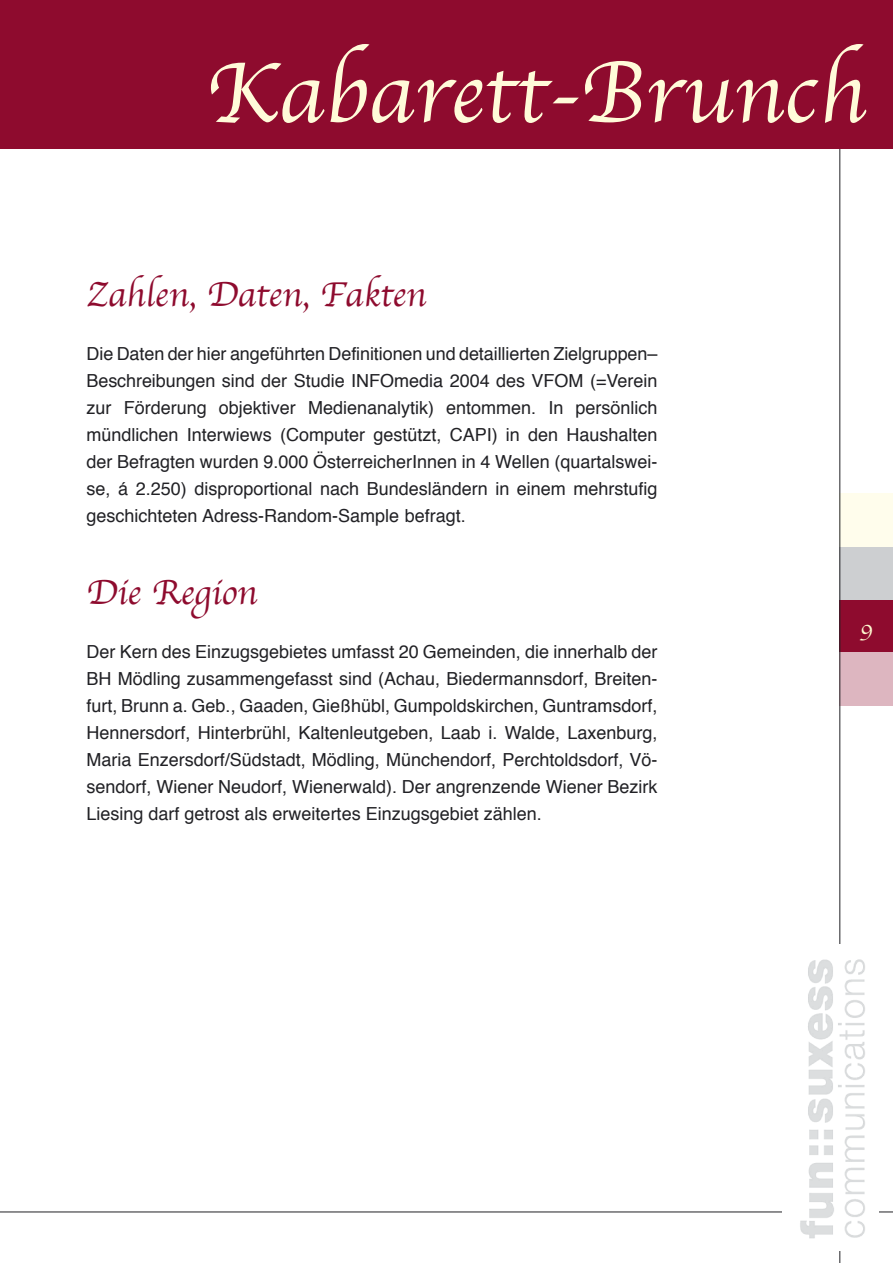
<style>
.page{position:relative;width:893px;height:1263px;background:#fff}
.page>*{position:absolute;margin:0;border:0;box-sizing:border-box;transform-origin:0 0}
.t1{font:90px "Apple Chancery";color:#fffbd9}
.t2{font:36px "Apple Chancery";color:#8e0b2e}
.t3{font:24px "Apple Chancery";color:#fffad0}
.t4{font:18px/27px "Helvetica";color:#212125;text-align:justify}
</style>
<div class="page">
<div style="left:840px;top:600px;width:53px;height:53px;background:#8e0b2e"></div>
<div style="left:840px;top:546px;width:53px;height:54px;background:#cdcfd1"></div>
<div style="left:840px;top:493px;width:53px;height:53px;background:#fffdec"></div>
<div style="left:840px;top:653px;width:53px;height:53px;background:#ddb6c0"></div>
<hr style="left:840px;top:7px;width:1px;height:1256px;background:#212125">
<div style="left:0;top:0;width:893px;height:149px;background:#8e0b2e"></div>
<hr style="left:0;top:1212px;width:893px;height:1px;background:#212125">
<div style="left:782px;top:944px;width:97px;height:306px;background:#fff"></div>
<img style="left:800px;top:959px;width:65px;height:280px">
<p class="t1" style="left:206px;top:21px;width:662px">Kabarett-Brunch</p>
<p class="t2" style="left:87px;top:266px;width:341px">Zahlen, Daten, Fakten</p>
<p class="t4" style="left:87px;top:340px;width:573px">Die Daten der hier angeführten Definitionen und detaillierten Zielgruppen– Beschreibungen sind der Studie INFOmedia 2004 des VFOM (=Verein zur Förderung objektiver Medienanalytik) entommen. In persönlich mündlichen Interwiews (Computer gestützt, CAPI) in den Haushalten der Befragten wurden 9.000 ÖsterreicherInnen in 4 Wellen (quartalswei&shy;se, á 2.250) disproportional nach Bundesländern in einem mehrstufig geschichteten Adress-Random-Sample befragt.</p>
<p class="t2" style="left:87px;top:563px;width:172px">Die Region</p>
<p class="t4" style="left:87px;top:637px;width:573px">Der Kern des Einzugsgebietes umfasst 20 Gemeinden, die innerhalb der BH Mödling zusammengefasst sind (Achau, Biedermannsdorf, Breiten&shy;furt, Brunn a. Geb., Gaaden, Gießhübl, Gumpoldskirchen, Guntramsdorf, Hennersdorf, Hinterbrühl, Kaltenleutgeben, Laab i. Walde, Laxenburg, Maria Enzersdorf/Südstadt, Mödling, Münchendorf, Perchtoldsdorf, Vö&shy;sendorf, Wiener Neudorf, Wienerwald). Der angrenzende Wiener Bezirk Liesing darf getrost als erweitertes Einzugsgebiet zählen.</p>
<p class="t3" style="left:860px;top:609px;width:15px">9</p>
</div>
